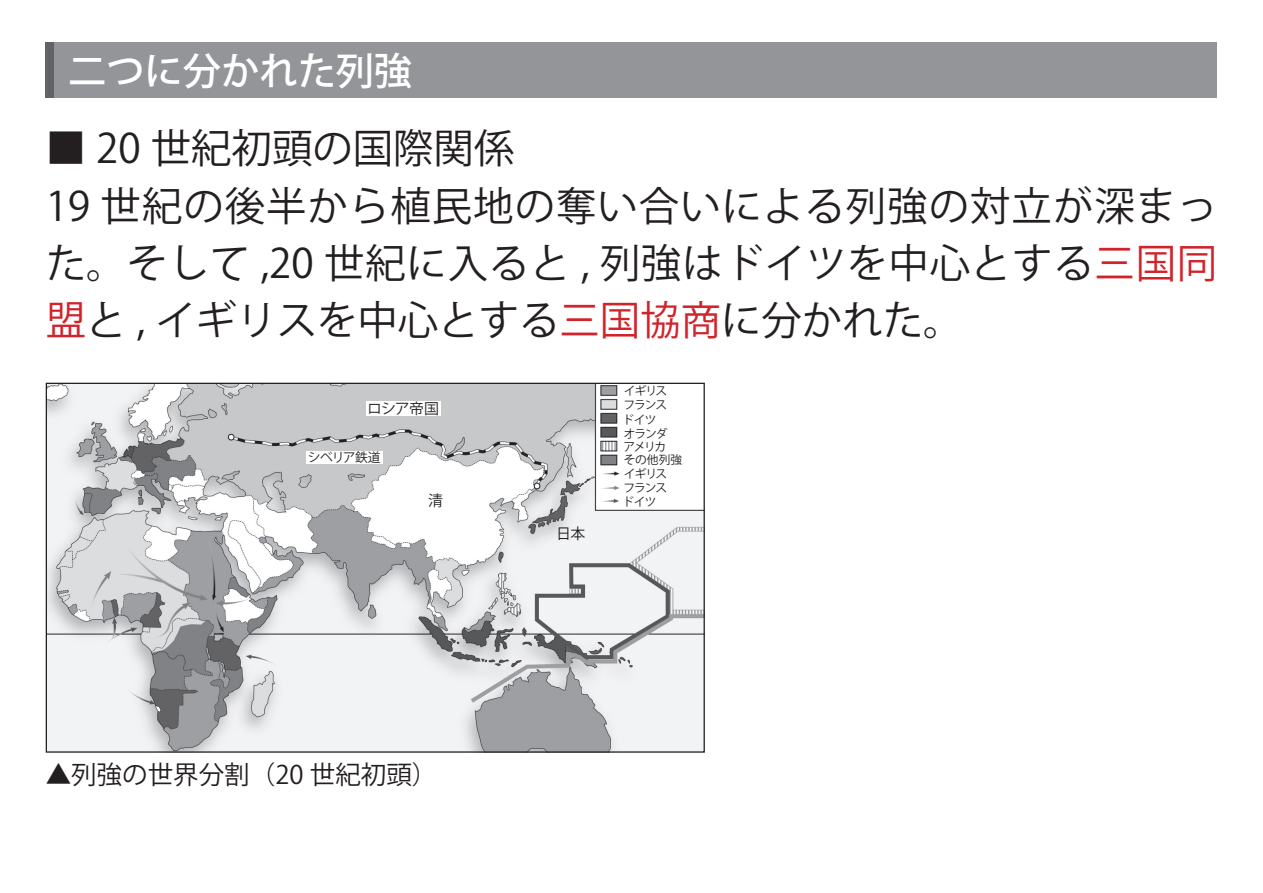
<style>
.page{position:relative;width:1263px;height:893px;background:#fff}
.page>*{position:absolute;margin:0;border:0;box-sizing:border-box;transform-origin:0 0}
.t1{font:40.35px/57.4px "Koz Go Pr 6 N";letter-spacing:.02em;color:#231f20}
.t2{font:500 38.25px "Koz Go Pr 6 N";color:#fff}
.t3{font:25.5px "Koz Go Pr 6 N";color:#231f20}
.t4{font:14.85px "Koz Go Pr 6 N";letter-spacing:-.04em;color:#231f20}
.t5{font:12.75px "Koz Go Pr 6 N";letter-spacing:-.04em;color:#231f20}
.t6{font:11.7px/13.8px "Koz Go Pr 6 N";letter-spacing:-.08em;color:#231f20}
.s1{color:#d1232a}
</style>
<div class="page">
<img style="left:48px;top:385px;width:655px;height:366px">
<div style="left:366px;top:401px;width:74px;height:15px;background:#fff"></div>
<div style="left:306px;top:451px;width:77px;height:12px;background:#fff"></div>
<div style="left:327px;top:731px;width:126px;height:19px;background:#f2f3f4"></div>
<div style="left:46px;top:43px;width:1171px;height:55px;background:#939598"></div>
<div style="left:46px;top:43px;width:8px;height:55px;background:#636366"></div>
<p class="t2" style="left:68px;top:49px;width:346px">二つに分かれた列強</p>
<p class="t1" style="left:46px;top:120px;width:1173px">■ 20 世紀初頭の国際関係<br>19 世紀の後半から植民地の奪い合いによる列強の対立が深まった。そして ,20 世紀に入ると , 列強はドイツを中心とする<span class="s1">三国同盟</span>と , イギリスを中心とする<span class="s1">三国協商</span>に分かれた。</p>
<p class="t4" style="left:367px;top:400px;width:73px">ロシア帝国</p>
<p class="t5" style="left:308px;top:450px;width:74px">シベリア鉄道</p>
<p class="t4" style="left:428px;top:493px;width:16px">清</p>
<p class="t3" style="left:46px;top:760px;width:393px">▲列強の世界分割（20 世紀初頭）</p>
<p class="t4" style="left:556px;top:525px;width:31px">日本</p>
<p class="t6" style="left:623px;top:384px;width:61px">イギリス<br>フランス<br>ドイツ<br>オランダ<br>アメリカ<br>その他列強イギリス<br>フランス<br>ドイツ</p>
</div>
